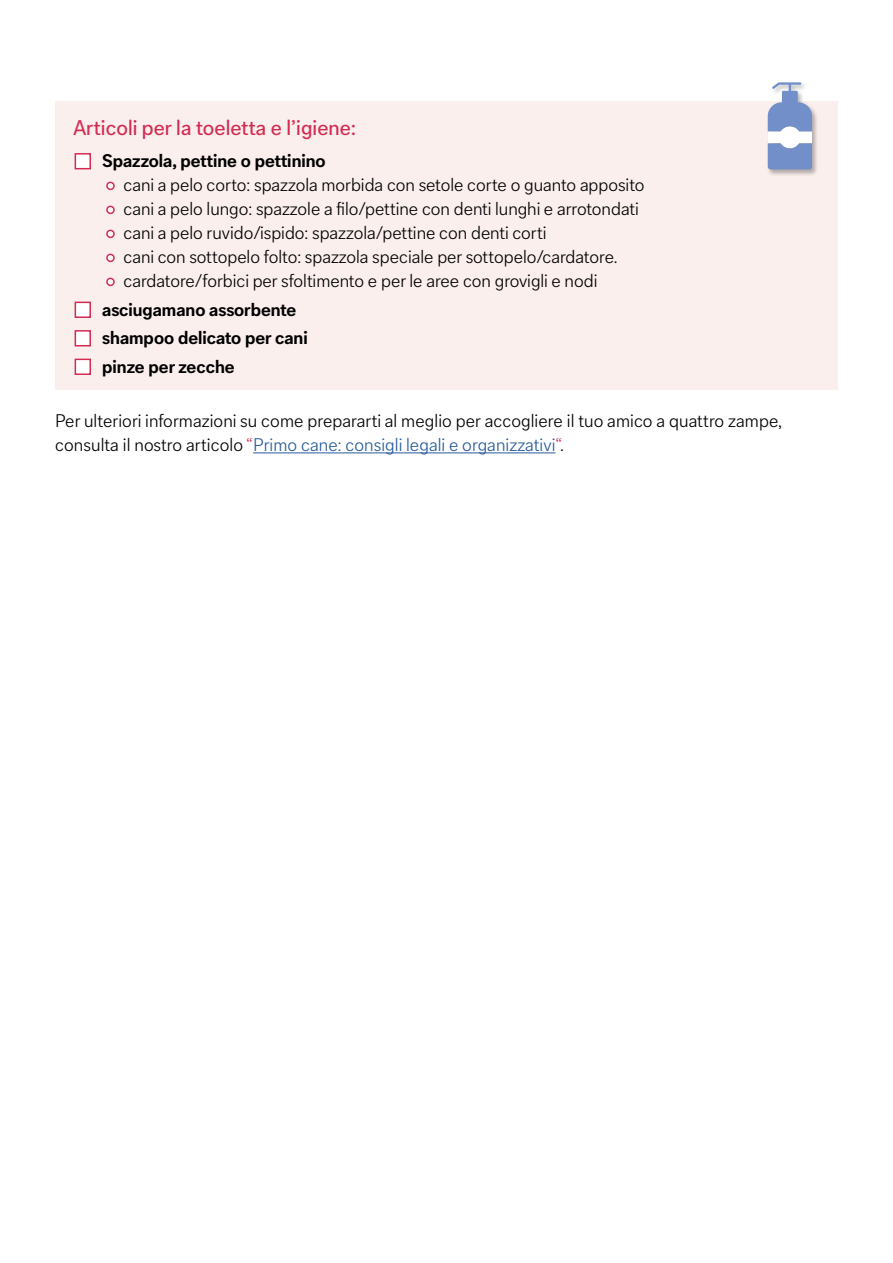
<style>
.page{position:relative;width:893px;height:1263px;background:#fff}
.page>*{position:absolute;margin:0;border:0;box-sizing:border-box;transform-origin:0 0}
.t1{font:21px "CA Sans Pro";letter-spacing:.005em;color:#d32c53}
.t2{font:300 18px/24px "CA Sans Pro";color:#000}
.t3{font:700 18px/28.5px "CA Sans Pro";color:#000}
.s1{color:#d32c53}
.s2{color:#275b9b}
</style>
<div class="page">
<hr style="left:253px;top:452px;width:303px;height:1px;background:#275b9b">
<div style="left:55px;top:102px;width:783px;height:288px;background:#faefed"></div>
<div style="left:75px;top:153px;width:16px;height:16px;background:#fff;border:2px solid #d32c53"></div>
<div style="left:75px;top:302px;width:16px;height:16px;background:#fff;border:2px solid #d32c53"></div>
<div style="left:75px;top:359px;width:16px;height:16px;background:#fff;border:2px solid #d32c53"></div>
<div style="left:75px;top:330px;width:16px;height:16px;background:#fff;border:2px solid #d32c53"></div>
<div style="left:107px;top:182px;width:7px;height:7px;background:#fff;border-radius:50%"></div>
<div style="left:106px;top:182px;width:9px;height:8px;border:2px solid #d32c53;border-radius:50%"></div>
<div style="left:107px;top:230px;width:7px;height:7px;background:#fff;border-radius:50%"></div>
<div style="left:106px;top:230px;width:9px;height:8px;border:2px solid #d32c53;border-radius:50%"></div>
<div style="left:107px;top:278px;width:7px;height:7px;background:#fff;border-radius:50%"></div>
<div style="left:106px;top:278px;width:9px;height:8px;border:2px solid #d32c53;border-radius:50%"></div>
<div style="left:107px;top:254px;width:7px;height:7px;background:#fff;border-radius:50%"></div>
<div style="left:106px;top:254px;width:9px;height:8px;border:2px solid #d32c53;border-radius:50%"></div>
<div style="left:107px;top:206px;width:7px;height:7px;background:#fff;border-radius:50%"></div>
<div style="left:106px;top:206px;width:9px;height:8px;border:2px solid #d32c53;border-radius:50%"></div>
<div style="left:767px;top:82px;width:52px;height:95px;background:#000;opacity:.3"></div>
<svg style="left:768px;top:82px;width:44px;height:87px;background:#a2b4d9"></svg>
<p class="t1" style="left:73px;top:115px;width:284px">Articoli per la toeletta e l’igiene:</p>
<p class="t3" style="left:102px;top:146px;width:225px">Spazzola, pettine o pettinino</p>
<p class="t2" style="left:124px;top:173px;width:522px">cani a pelo corto: spazzola morbida con setole corte o guanto apposito cani a pelo lungo: spazzole a filo/pettine con denti lunghi e arrotondati cani a pelo ruvido/ispido: spazzola/pettine con denti corti<br>cani con sottopelo folto: spazzola speciale per sottopelo/cardatore. cardatore/forbici per sfoltimento e per le aree con grovigli e nodi</p>
<p class="t3" style="left:102px;top:295px;width:207px">asciugamano assorbente shampoo delicato per cani pinze per zecche</p>
<p class="t2" style="left:55px;top:409px;width:728px">Per ulteriori informazioni su come prepararti al meglio per accogliere il tuo amico a quattro zampe, consulta il nostro articolo <span class="s1">“</span><span class="s2">Primo cane: consigli legali e organizzativi</span><span class="s1">“</span>.</p>
</div>
